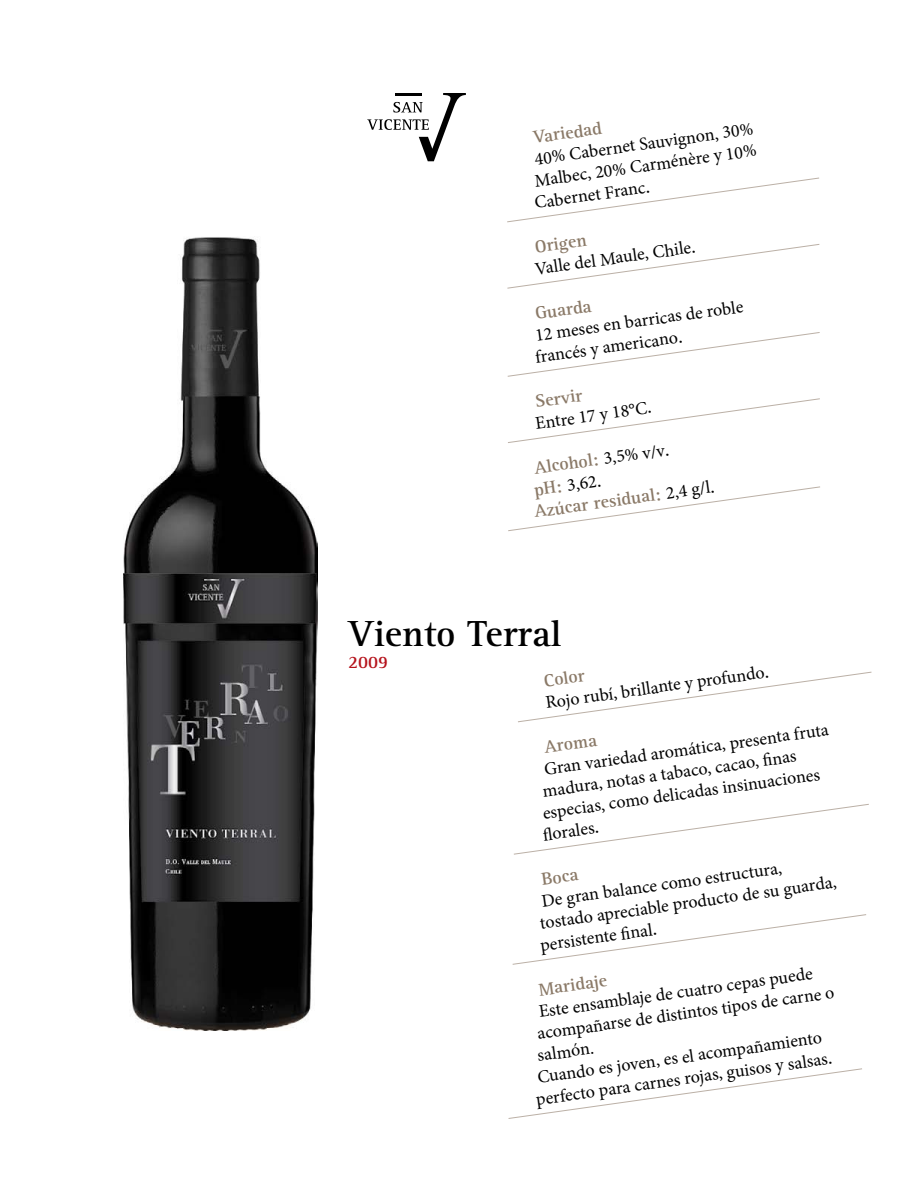
<style>
.page{position:relative;width:918px;height:1188px;background:#fff}
.page>*{position:absolute;margin:0;border:0;box-sizing:border-box;transform-origin:0 0}
.t1{font:700 37.5px "Rotis Serif";color:#000}
.t2{font:18px/21.6px "Minion Pro";color:#000}
.t3{font:700 18px "Rotis Serif";color:#8a7967}
.t4{font:700 18px "Rotis Serif";color:#b5121b}
.s1{font-family:"Agfa Rotis Serif"}
.s2{font-family:"Minion Pro";font-weight:400;color:#000}
.s3{font-weight:400;color:#000}
.s4{font-family:"Rotis Serif";font-weight:700;color:#8a7967}
.s5{font-family:"Rotis Serif"}
</style>
<div class="page">
<svg style="left:367px;top:93px;width:99px;height:68px"></svg>
<hr style="left:395px;top:93px;width:27px;height:2px;background:#000">
<svg style="left:507px;top:177px;width:312px;height:46px"></svg>
<svg style="left:507px;top:244px;width:313px;height:45px"></svg>
<svg style="left:507px;top:332px;width:313px;height:45px"></svg>
<svg style="left:508px;top:398px;width:312px;height:45px"></svg>
<svg style="left:508px;top:486px;width:312px;height:46px"></svg>
<svg style="left:518px;top:671px;width:354px;height:52px"></svg>
<svg style="left:514px;top:803px;width:355px;height:52px"></svg>
<svg style="left:512px;top:914px;width:355px;height:51px"></svg>
<svg style="left:508px;top:1068px;width:354px;height:51px"></svg>
<img style="left:123px;top:237px;width:195px;height:794px">
<p class="t3" style="left:532px;top:127px;width:71px;rotate:-8deg">Variedad</p>
<p class="t2" style="left:527px;top:149px;width:228px;text-align:justify;text-indent:6px;rotate:-8deg">40% Cabernet Sauvignon, 30% Malbec, 20% Carménère y 10% Cabernet Franc<span class="s1">.</span></p>
<p class="t3" style="left:534px;top:237px;width:54px;rotate:-8deg">Origen</p>
<p class="t2" style="left:534px;top:258px;width:163px;rotate:-8deg">Valle del Maule, Chile<span class="s1">.</span></p>
<p class="t3" style="left:534px;top:303px;width:58px;rotate:-8deg">Guarda</p>
<p class="t2" style="left:531px;top:325px;width:214px;rotate:-8deg">12 meses en barricas de roble francés y americano<span class="s1">.</span></p>
<p class="t3" style="left:534px;top:391px;width:49px;rotate:-8deg">Servir</p>
<p class="t2" style="left:534px;top:413px;width:118px;rotate:-8deg">Entre 17 y 18°C<span class="s1">.</span></p>
<p class="t3" style="left:533px;top:457px;width:138px;rotate:-8deg">Alcohol: <span class="s2">3,5% v/v</span><span class="s3">.</span></p>
<p class="t2" style="left:533px;top:479px;width:69px;rotate:-8deg"><span class="s4">pH:</span> 3,62<span class="s5">.</span></p>
<p class="t3" style="left:533px;top:501px;width:183px;rotate:-8deg">Azúcar residual: <span class="s2">2,4 g/l</span><span class="s3">.</span></p>
<h1 class="t1" style="left:348px;top:611px;width:215px">Viento Terral</h1>
<p class="t4" style="left:348px;top:651px;width:42px">2009</p>
<p class="t2" style="left:544px;top:692px;width:227px;rotate:-8deg">Rojo rubí, brillante y profundo<span class="s1">.</span></p>
<p class="t3" style="left:543px;top:737px;width:55px;rotate:-8deg">Aroma</p>
<p class="t3" style="left:543px;top:670px;width:43px;rotate:-8deg">Color</p>
<p class="t2" style="left:543px;top:759px;width:289px;rotate:-8deg">Gran variedad aromática, presenta fruta</p>
<p class="t2" style="left:541px;top:781px;width:257px;rotate:-8deg">madura, notas a tabaco, cacao, fi nas</p>
<p class="t2" style="left:541px;top:802px;width:281px;rotate:-8deg">especias, como delicadas insinuaciones</p>
<p class="t2" style="left:541px;top:824px;width:58px;rotate:-8deg">fl orales<span class="s1">.</span></p>
<p class="t3" style="left:540px;top:869px;width:39px;rotate:-8deg">Boca</p>
<p class="t2" style="left:533px;top:892px;width:304px;text-indent:8px;rotate:-8deg">De gran balance como estructura, tostado apreciable producto de su guarda, persistente fi nal<span class="s1">.</span></p>
<p class="t3" style="left:537px;top:979px;width:70px;rotate:-8deg">Maridaje</p>
<p class="t2" style="left:537px;top:1001px;width:278px;rotate:-8deg">Este ensamblaje de cuatro cepas puede</p>
<p class="t2" style="left:536px;top:1023px;width:301px;rotate:-8deg">acompañarse de distintos tipos de carne o</p>
<p class="t2" style="left:536px;top:1045px;width:58px;rotate:-8deg">salmón.</p>
<p class="t2" style="left:536px;top:1067px;width:288px;rotate:-8deg">Cuando es joven, es el acompañamiento</p>
<p class="t2" style="left:535px;top:1089px;width:300px;rotate:-8deg">perfecto para carnes rojas, guisos y salsas<span class="s1">.</span></p>
</div>
